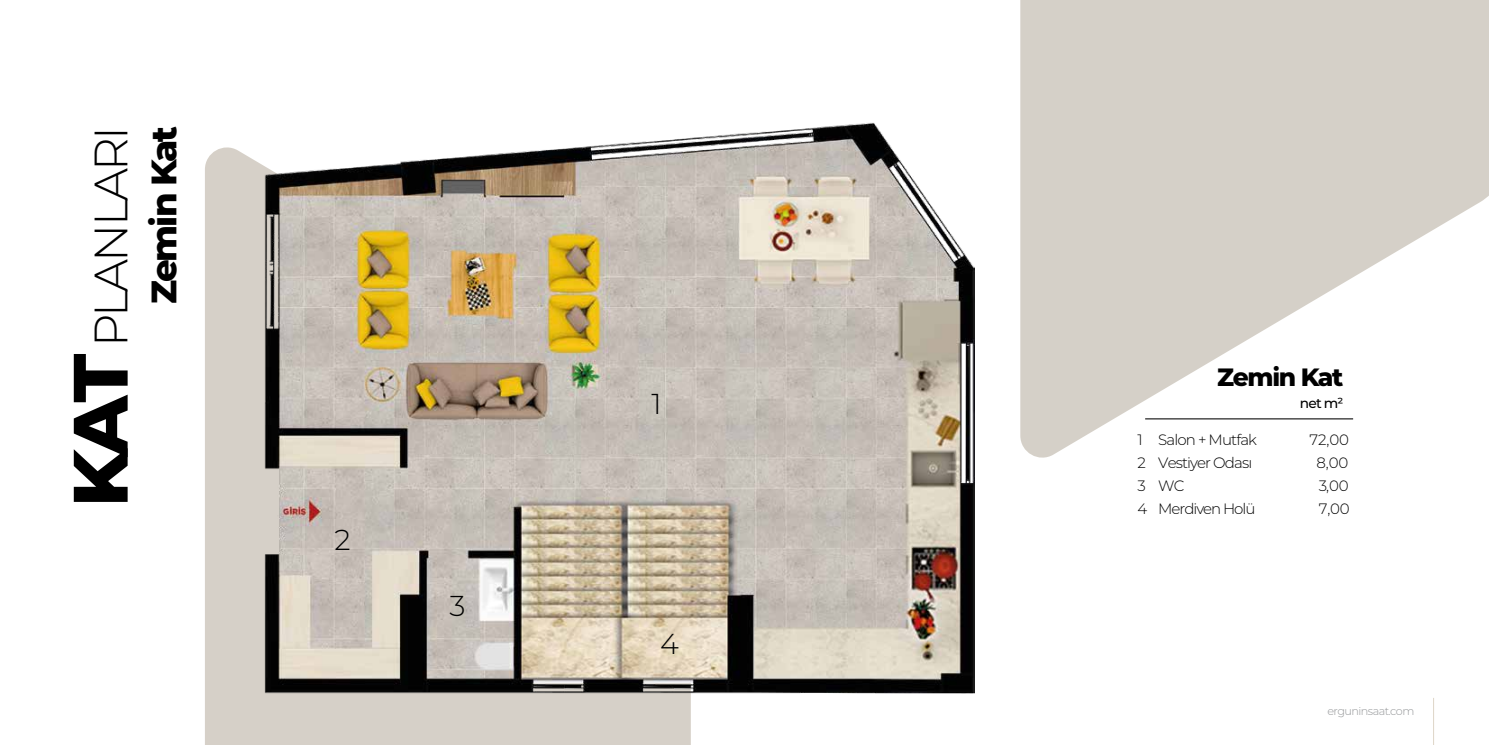
<style>
.page{position:relative;width:1489px;height:745px;background:#fff}
.page>*{position:absolute;margin:0;border:0;box-sizing:border-box;transform-origin:0 0}
.t1{font:300 46.75px "Montserrat";letter-spacing:-.055em;color:#000}
.t2{font:800 35.38px "Montserrat";letter-spacing:-.055em;color:#000}
.t3{font:300 28.75px "Montserrat";color:#000}
.t4{font:800 25px "Montserrat";letter-spacing:-.055em;color:#000}
.t5{font:300 15px/23px "Montserrat";letter-spacing:-.06em;color:#000}
.t6{font:500 13.75px "Montserrat";color:#000}
.t7{font:300 11.25px "Montserrat";letter-spacing:-.05em;color:#949698}
.s1{font-weight:800;font-size:76.88px}
</style>
<div class="page">
<div style="left:205px;top:147px;width:486px;height:597px;background:#d6d0c8"></div>
<svg style="left:1020px;top:0;width:468px;height:458px;fill:#d5d0c8"></svg>
<hr style="left:1432px;top:697px;width:1px;height:47px;background:#ded6c8">
<img style="left:265px;top:122px;width:709px;height:570px">
<h1 class="t1" style="left:79px;top:507px;width:383px;rotate:-90deg"><span class="s1">KAT</span> PLANLARI</h1>
<h2 class="t2" style="left:138px;top:304px;width:180px;rotate:-90deg">Zemin Kat</h2>
<h3 class="t3" style="left:334px;top:520px;width:18px">2</h3>
<h3 class="t3" style="left:449px;top:586px;width:18px">3</h3>
<h3 class="t3" style="left:651px;top:383px;width:12px">1</h3>
<h3 class="t3" style="left:660px;top:624px;width:20px">4</h3>
<p class="t5" style="left:1137px;top:427px;width:11px">1<br>2<br>3<br>4</p>
<h3 class="t4" style="left:1217px;top:358px;width:128px">Zemin Kat</h3>
<p class="t6" style="left:1299px;top:393px;width:45px">net m²</p>
<p class="t5" style="left:1158px;top:427px;width:100px">Salon + Mutfak<br>Vestiyer Odası<br>WC</p>
<p class="t5" style="left:1309px;top:427px;width:41px;text-align:center">72,00<br>8,00<br>3,00</p>
<p class="t5" style="left:1158px;top:497px;width:99px">Merdiven Holü</p>
<p class="t5" style="left:1318px;top:497px;width:32px">7,00</p>
<p class="t7" style="left:1327px;top:703px;width:88px">erguninsaat.com</p>
</div>
